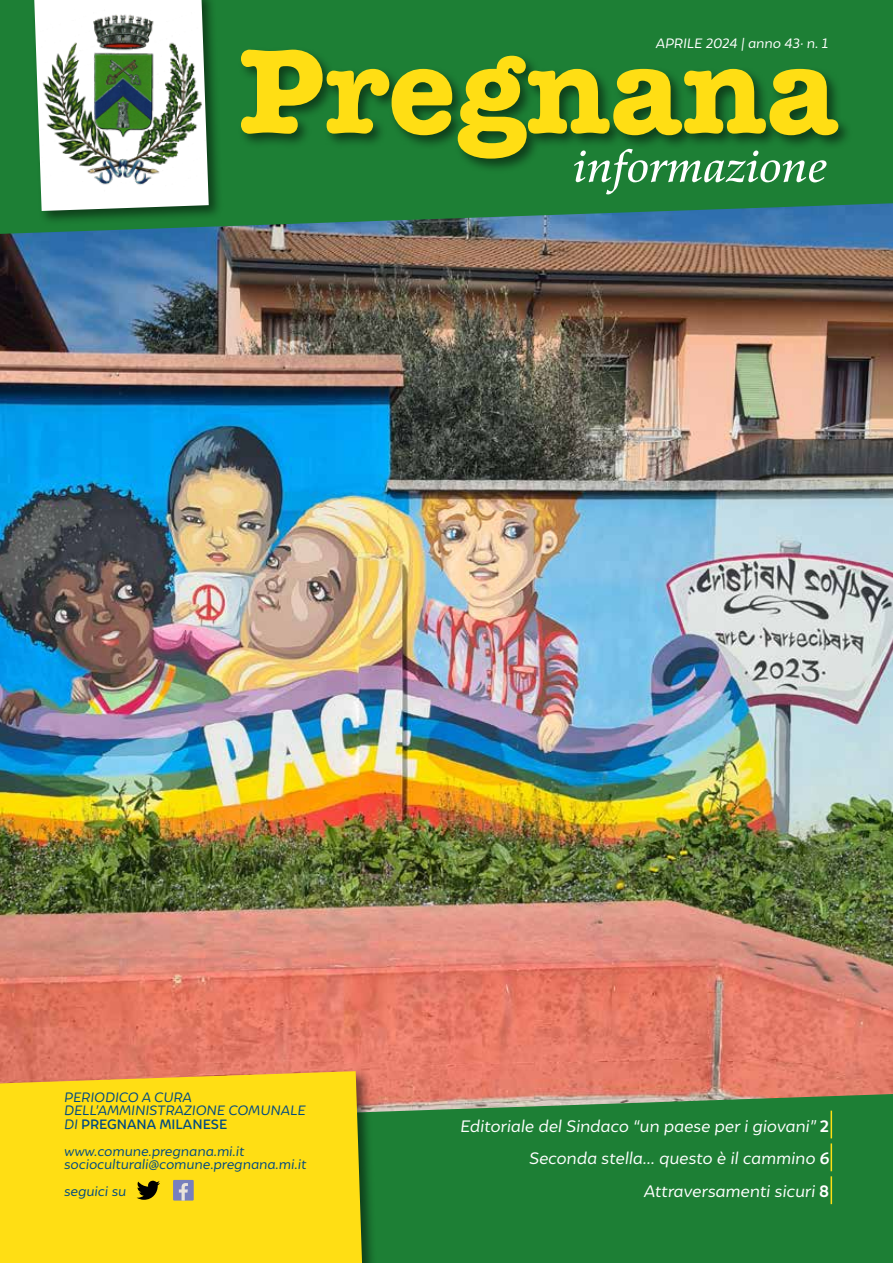
<style>
.page{position:relative;width:893px;height:1263px;background:#fff}
.page>*{position:absolute;margin:0;border:0;box-sizing:border-box;transform-origin:0 0}
.t1{font:italic 16.5px/32.8px "Igna Sans";color:#fff;text-align:right}
.t2{font:italic 13.5px/13.5px "Igna Sans";color:#004a82}
.t3{font:italic 13.5px "Igna Sans";color:#fff}
.s1{font-weight:500;font-style:normal}
.s2{font-weight:700;font-style:normal}
.s3{font-weight:700}
</style>
<div class="page">
<img style="left:0;top:234px;width:893px;height:860px">
<div style="left:377px;top:1094px;width:516px;height:169px;background:#1d7f35"></div>
<div style="left:0;top:1068px;width:377px;height:195px;background:#000;opacity:.5"></div>
<div style="left:0;top:1071px;width:362px;height:192px;background:#ffde14"></div>
<svg style="left:137px;top:1181px;width:23px;height:19px"></svg>
<div style="left:173px;top:1180px;width:21px;height:20px;background:#787fbd"></div>
<svg style="left:179px;top:1183px;width:9px;height:17px"></svg>
<svg style="left:831px;top:1110px;width:1px;height:94px"></svg>
<svg style="left:0;top:0;width:893px;height:234px;background:#237d47"></svg>
<div style="left:238px;top:47px;width:615px;height:127px;background:#000;opacity:.5"></div>
<svg style="left:241px;top:50px;width:597px;height:109px;background:#799e23"></svg>
<div style="left:31px;top:0;width:193px;height:226px;background:#000;opacity:.5"></div>
<svg style="left:34px;top:0;width:175px;height:211px"></svg>
<img style="left:37px;top:9px;width:168px;height:185px">
<svg style="left:574px;top:149px;width:252px;height:45px;background:#47965a"></svg>
<p class="t3" style="left:655px;top:34px;width:174px">APRILE 2024 | anno 43· n. 1</p>
<p class="t2" style="left:64px;top:1090px;width:243px">PERIODICO A CURA<br>DELL’AMMINISTRAZIONE COMUNALE<br>DI <span class="s1">PREGNANA MILANESE</span></p>
<p class="t2" style="left:64px;top:1144px;width:244px">www.comune.pregnana.mi.it socioculturali@comune.pregnana.mi.it</p>
<p class="t2" style="left:64px;top:1184px;width:64px">seguici su</p>
<p class="t1" style="left:460px;top:1109px;width:371px">Editoriale del Sindaco “un paese per i giovani” <span class="s2">2<br></span>Seconda stella... questo è il cammino <span class="s3">6<br></span>Attraversamenti sicuri <span class="s2">8</span></p>
</div>
